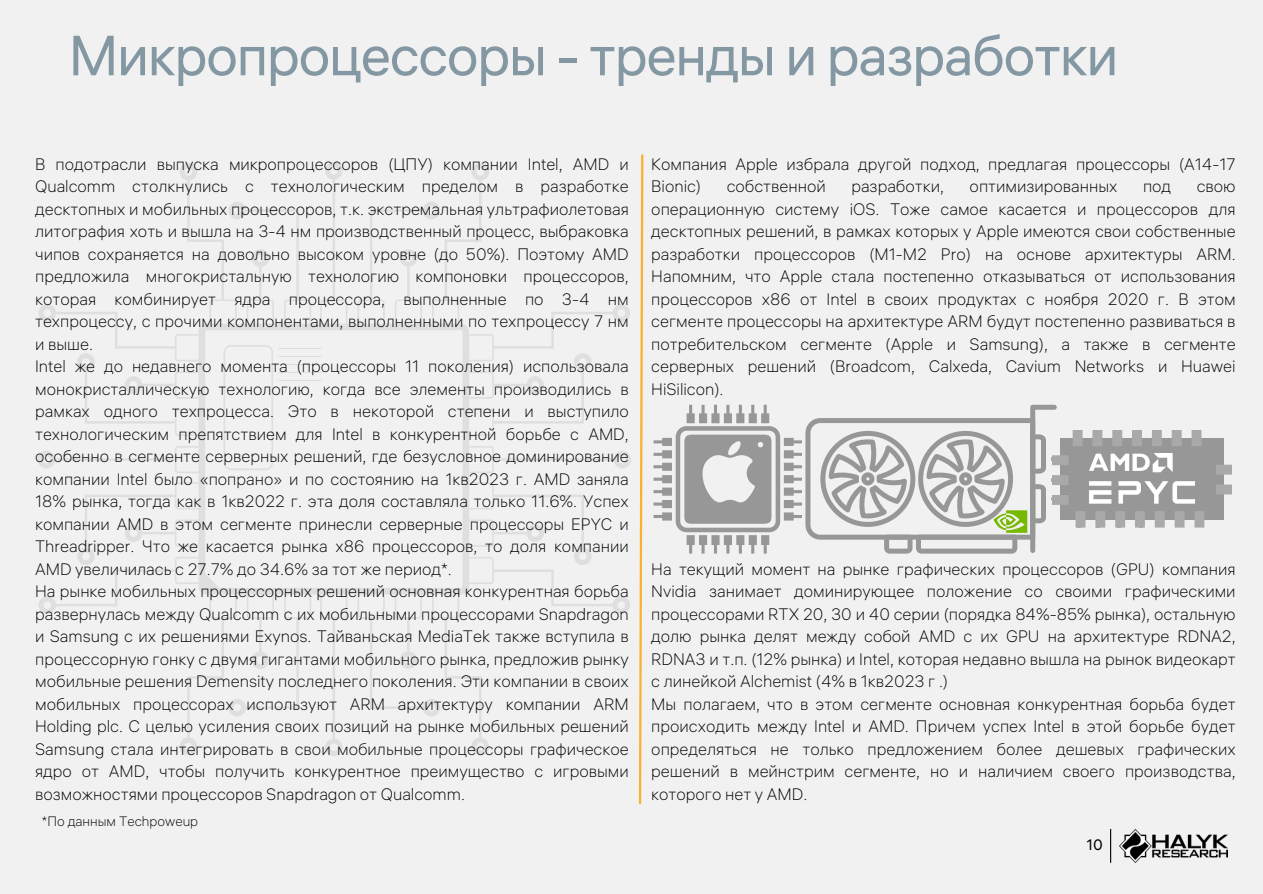
<style>
.page{position:relative;width:1263px;height:894px;background:#fff}
.page>*{position:absolute;margin:0;border:0;box-sizing:border-box;transform-origin:0 0}
.t1{font:56.1px "ALS Hauss";letter-spacing:-.03em;color:#8498a3}
.t2{font:300 16.5px/22.5px "ALS Hauss";color:#000;text-align:justify}
.t3{font:15px "ALS Hauss";color:#000}
.t4{font:300 13.5px "ALS Hauss";color:#000}
</style>
<div class="page">
<div style="left:0;top:0;width:1263px;height:893px;background:#f1f1f1"></div>
<svg style="left:638px;top:154px;width:6px;height:650px"></svg>
<img style="left:1119px;top:829px;width:108px;height:33px">
<hr style="left:1110px;top:828px;width:1px;height:34px;background:#000">
<svg style="left:175px;top:162px;width:456px;height:594px"></svg>
<svg style="left:224px;top:345px;width:49px;height:125px"></svg>
<hr style="left:278px;top:347px;width:44px;height:1px;background:#979798">
<hr style="left:278px;top:355px;width:44px;height:1px;background:#979798">
<hr style="left:278px;top:363px;width:44px;height:1px;background:#979798">
<hr style="left:278px;top:372px;width:44px;height:1px;background:#979798">
<hr style="left:278px;top:380px;width:44px;height:1px;background:#979798">
<svg style="left:39px;top:495px;width:136px;height:118px"></svg>
<svg style="left:39px;top:304px;width:136px;height:119px"></svg>
<svg style="left:38px;top:451px;width:137px;height:17px"></svg>
<svg style="left:653px;top:404px;width:579px;height:149px"></svg>
<img style="left:1088px;top:454px;width:107px;height:50px">
<p class="t1" style="left:68px;top:20px;width:1052px">Микропроцессоры - тренды и разработки</p>
<p class="t2" style="left:35px;top:152px;width:595px">В подотрасли выпуска микропроцессоров (ЦПУ) компании Intel, AMD и Qualcomm столкнулись с технологическим пределом в разработке десктопных и мобильных процессоров, т.к. экстремальная ультрафиолетовая литография хоть и вышла на 3-4 нм производственный процесс, выбраковка чипов сохраняется на довольно высоком уровне (до 50%). Поэтому AMD предложила многокристальную технологию компоновки процессоров, которая комбинирует ядра процессора, выполненные по 3-4 нм техпроцессу, с прочими компонентами, выполненными по техпроцессу 7 нм и выше.</p>
<p class="t2" style="left:35px;top:355px;width:595px">Intel же до недавнего момента (процессоры 11 поколения) использовала монокристаллическую технологию, когда все элементы производились в рамках одного техпроцесса. Это в некоторой степени и выступило технологическим препятствием для Intel в конкурентной борьбе с AMD, особенно в сегменте серверных решений, где безусловное доминирование компании Intel было «попрано» и по состоянию на 1кв2023 г. AMD заняла 18% рынка, тогда как в 1кв2022 г. эта доля составляла только 11.6%. Успех компании AMD в этом сегменте принесли серверные процессоры EPYC и Threadripper. Что же касается рынка x86 процессоров, то доля компании AMD увеличилась с 27.7% до 34.6% за тот же период*.</p>
<p class="t2" style="left:35px;top:580px;width:595px">На рынке мобильных процессорных решений основная конкурентная борьба развернулась между Qualcomm с их мобильными процессорами Snapdragon и Samsung с их решениями Exynos. Тайваньская MediaTek также вступила в процессорную гонку с двумя гигантами мобильного рынка, предложив рынку мобильные решения Demensity последнего поколения. Эти компании в своих мобильных процессорах используют ARM архитектуру компании ARM Holding plc. С целью усиления своих позиций на рынке мобильных решений Samsung стала интегрировать в свои мобильные процессоры графическое ядро от AMD, чтобы получить конкурентное преимущество с игровыми возможностями процессоров Snapdragon от Qualcomm.</p>
<p class="t4" style="left:42px;top:812px;width:158px">*По данным Techpoweup</p>
<p class="t2" style="left:651px;top:152px;width:586px">Компания Apple избрала другой подход, предлагая процессоры (A14-17<br>Bionic)</p>
<p class="t2" style="left:727px;top:175px;width:101px">собственной</p>
<p class="t2" style="left:851px;top:175px;width:94px">разработки,</p>
<p class="t2" style="left:970px;top:175px;width:149px">оптимизированных</p>
<p class="t2" style="left:1143px;top:175px;width:30px">под</p>
<p class="t2" style="left:651px;top:175px;width:586px;text-indent:545px">свою операционную систему iOS. Тоже самое касается и процессоров для десктопных решений, в рамках которых у Apple имеются свои собственные разработки процессоров (М1-М2 Pro) на основе архитектуры ARM.<br>Напомним, что Apple стала постепенно отказываться от использования процессоров х86 от Intel в своих продуктах с ноября 2020 г. В этом сегменте процессоры на архитектуре ARM будут постепенно развиваться в потребительском сегменте (Apple и Samsung), а также в сегменте серверных решений (Broadcom, Calxeda, Cavium Networks и Huawei HiSilicon).</p>
<p class="t2" style="left:651px;top:557px;width:586px">На текущий момент на рынке графических процессоров (GPU) компания Nvidia занимает доминирующее положение со своими графическими процессорами RTX 20, 30 и 40 серии (порядка 84%-85% рынка), остальную долю рынка делят между собой AMD с их GPU на архитектуре RDNA2, RDNA3 и т.п. (12% рынка) и Intel, которая недавно вышла на рынок видеокарт с линейкой Alchemist (4% в 1кв2023 г .)</p>
<p class="t2" style="left:651px;top:692px;width:586px">Мы полагаем, что в этом сегменте основная конкурентная борьба будет происходить между Intel и AMD. Причем успех Intel в этой борьбе будет определяться не только предложением более дешевых графических решений в мейнстрим сегменте, но и наличием своего производства, которого нет у AMD.</p>
<p class="t3" style="left:1086px;top:835px;width:18px">10</p>
</div>
